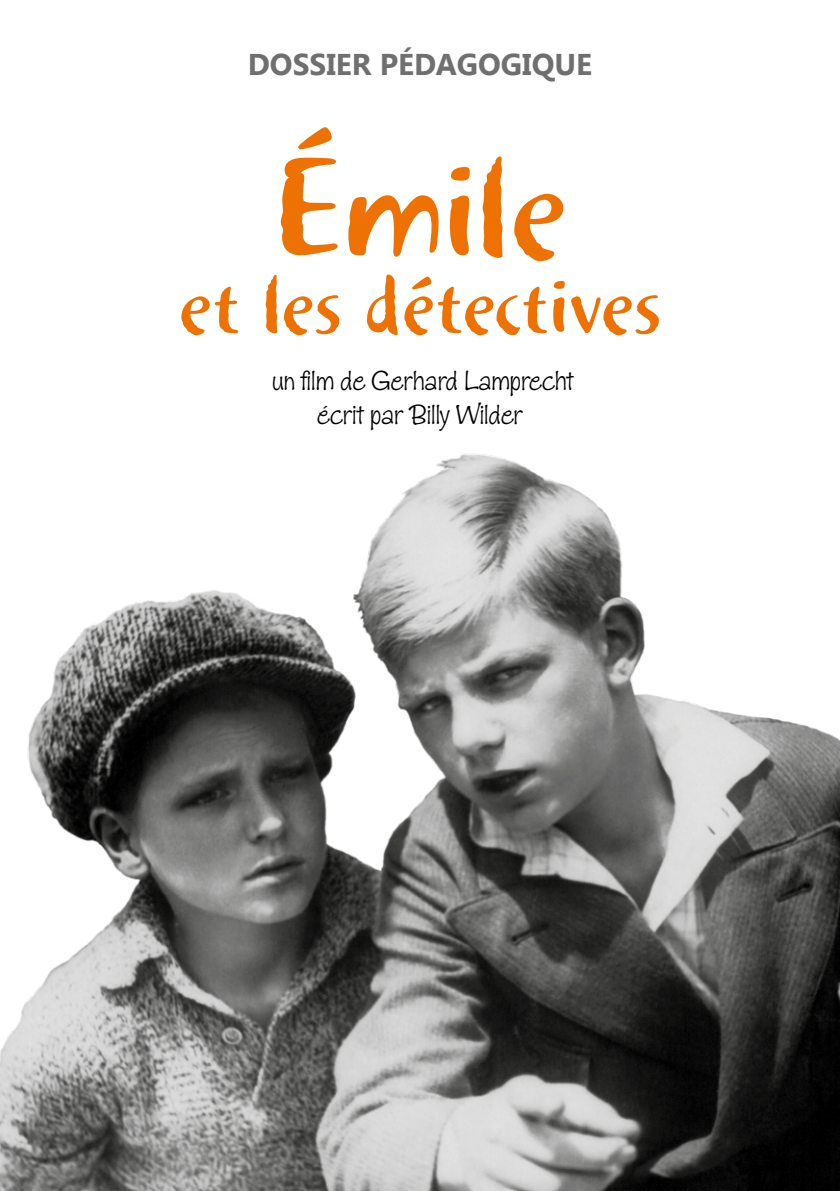
<style>
.page{position:relative;width:840px;height:1191px;background:#fff}
.page>*{position:absolute;margin:0;border:0;box-sizing:border-box;transform-origin:0 0}
.t1{font:140.4px "Khaki Std 1";color:#ee7203}
.t2{font:81px "Khaki Std 1";letter-spacing:-.005em;color:#ee7203}
.t3{font:700 30px "Gadugi";color:#706f6f}
.t4{font:28.4px/34px "Zipty Do Std";color:#000;text-align:center}
</style>
<div class="page">
<img style="left:0;top:453px;width:839px;height:738px">
<p class="t3" style="left:248px;top:46px;width:345px">DOSSIER PÉDAGOGIQUE</p>
<h1 class="t1" style="left:272px;top:124px;width:297px">Émile</h1>
<h2 class="t2" style="left:178px;top:256px;width:484px">et les détectives</h2>
<p class="t4" style="left:272px;top:364px;width:303px">un film de Gerhard Lamprecht écrit par Billy Wilder</p>
</div>
